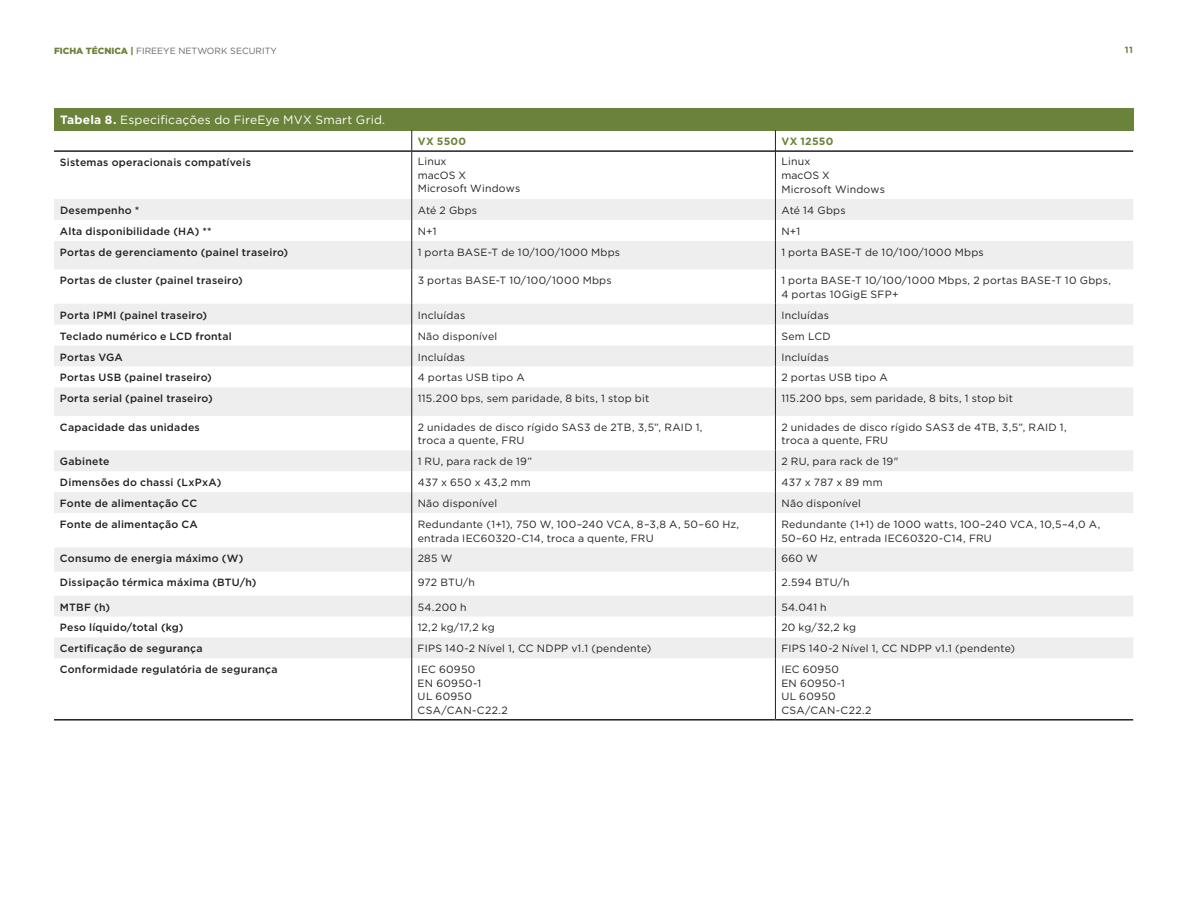
<style>
.page{position:relative;width:1188px;height:918px;background:#fff}
.page>*{position:absolute;margin:0;border:0;box-sizing:border-box;transform-origin:0 0}
.Table_Head_1{font:12px "Gotham";letter-spacing:.02em;color:#fff}
.Table_Text_Body{font:10.5px/13.5px "Gotham";letter-spacing:.025em;color:#231f20}
.Table_Text_Body_Medi{font:500 10.5px "Gotham";letter-spacing:.025em;color:#231f20}
.Table_Head_2{font:700 10.5px "Gotham";letter-spacing:.02em;color:#6b823a}
.t1{font:9px "Gotham";color:#656565}
.t2{font:700 9px "Gotham";color:#6b823a}
.s1{font-weight:900;color:#6b823a}
.s2{font-weight:700}
.s3{font-family:"Minion Pro"}
</style>
<div class="page">
<div style="left:54px;top:108px;width:1079px;height:22px;background:#6b823a"></div>
<svg style="left:54px;top:199px;width:1079px;height:459px;fill:#f6f6f7"></svg>
<hr style="left:54px;top:150px;width:358px;height:2px;background:#231f20">
<hr style="left:412px;top:150px;width:363px;height:2px;background:#231f20">
<hr style="left:776px;top:150px;width:357px;height:2px;background:#231f20">
<svg style="left:411px;top:130px;width:1px;height:21px"></svg>
<svg style="left:775px;top:130px;width:1px;height:21px"></svg>
<hr style="left:411px;top:151px;width:1px;height:48px;background:#231f20">
<hr style="left:775px;top:151px;width:1px;height:48px;background:#231f20">
<svg style="left:411px;top:199px;width:1px;height:70px"></svg>
<svg style="left:775px;top:199px;width:1px;height:70px"></svg>
<hr style="left:411px;top:269px;width:1px;height:35px;background:#231f20">
<hr style="left:775px;top:269px;width:1px;height:35px;background:#231f20">
<svg style="left:411px;top:304px;width:1px;height:112px"></svg>
<svg style="left:775px;top:304px;width:1px;height:112px"></svg>
<hr style="left:411px;top:416px;width:1px;height:34px;background:#231f20">
<hr style="left:775px;top:416px;width:1px;height:34px;background:#231f20">
<svg style="left:411px;top:450px;width:1px;height:63px"></svg>
<svg style="left:775px;top:450px;width:1px;height:63px"></svg>
<hr style="left:411px;top:513px;width:1px;height:35px;background:#231f20">
<hr style="left:775px;top:513px;width:1px;height:35px;background:#231f20">
<svg style="left:411px;top:548px;width:1px;height:110px"></svg>
<svg style="left:775px;top:548px;width:1px;height:110px"></svg>
<hr style="left:411px;top:658px;width:1px;height:61px;background:#231f20">
<hr style="left:775px;top:658px;width:1px;height:61px;background:#231f20">
<hr style="left:54px;top:719px;width:358px;height:2px;background:#231f20">
<hr style="left:412px;top:719px;width:363px;height:2px;background:#231f20">
<hr style="left:775px;top:719px;width:358px;height:2px;background:#231f20">
<p class="t1" style="left:54px;top:45px;width:224px"><span class="s1">FICHA TÉCNICA |</span> FIREEYE NETWORK SECURITY</p>
<p class="t2" style="left:1125px;top:44px;width:10px">11</p>
<p class="Table_Head_1" style="left:60px;top:112px;width:327px"><span class="s2">Tabela 8.</span> Especificações do FireEye MVX Smart Grid.</p>
<p class="Table_Head_2" style="left:418px;top:134px;width:50px">VX 5500</p>
<p class="Table_Head_2" style="left:781px;top:134px;width:53px">VX 12550</p>
<p class="Table_Text_Body_Medi" style="left:60px;top:155px;width:192px">Sistemas operacionais compatíveis</p>
<p class="Table_Text_Body" style="left:418px;top:155px;width:104px">Linux<br>macOS X<br>Microsof<span class="s3">t</span> Windows</p>
<p class="Table_Text_Body" style="left:781px;top:154px;width:105px;line-height:14px">Linux<br>macOS X<br>Microsoft Windows</p>
<p class="Table_Text_Body_Medi" style="left:60px;top:203px;width:81px">Desempenho *</p>
<p class="Table_Text_Body" style="left:418px;top:203px;width:61px">Até 2 Gbps</p>
<p class="Table_Text_Body" style="left:781px;top:203px;width:66px">Até 14 Gbps</p>
<p class="Table_Text_Body_Medi" style="left:60px;top:224px;width:153px">Alta disponibilidade (HA) **</p>
<p class="Table_Text_Body" style="left:418px;top:224px;width:20px">N+1</p>
<p class="Table_Text_Body" style="left:781px;top:224px;width:20px">N+1</p>
<p class="Table_Text_Body_Medi" style="left:60px;top:245px;width:230px">Portas de gerenciamento (painel traseiro)</p>
<p class="Table_Text_Body" style="left:418px;top:245px;width:204px">1 porta BASE-T de 10/100/1000 Mbps</p>
<p class="Table_Text_Body" style="left:781px;top:245px;width:204px">1 porta BASE-T de 10/100/1000 Mbps</p>
<p class="Table_Text_Body_Medi" style="left:60px;top:274px;width:184px">Portas de cluster (painel traseiro)</p>
<p class="Table_Text_Body" style="left:418px;top:274px;width:195px">3 portas BASE-T 10/100/1000 Mbps</p>
<p class="Table_Text_Body" style="left:781px;top:274px;width:331px">1 porta BASE-T 10/100/1000 Mbps, 2 portas BASE-T 10 Gbps,<br>4 portas 10GigE SFP+</p>
<p class="Table_Text_Body_Medi" style="left:60px;top:308px;width:149px">Porta IPMI (painel traseiro)</p>
<p class="Table_Text_Body" style="left:418px;top:308px;width:49px">Incluídas</p>
<p class="Table_Text_Body" style="left:781px;top:308px;width:49px">Incluídas</p>
<p class="Table_Text_Body_Medi" style="left:60px;top:329px;width:173px">Teclado numérico e LCD frontal</p>
<p class="Table_Text_Body" style="left:418px;top:329px;width:81px">Não disponível</p>
<p class="Table_Text_Body" style="left:781px;top:329px;width:51px">Sem LCD</p>
<p class="Table_Text_Body_Medi" style="left:60px;top:350px;width:64px">Portas VGA</p>
<p class="Table_Text_Body" style="left:418px;top:350px;width:49px">Incluídas</p>
<p class="Table_Text_Body" style="left:781px;top:350px;width:49px">Incluídas</p>
<p class="Table_Text_Body_Medi" style="left:60px;top:371px;width:153px">Portas USB (painel traseiro)</p>
<p class="Table_Text_Body" style="left:418px;top:371px;width:108px">4 portas USB tipo A</p>
<p class="Table_Text_Body" style="left:781px;top:371px;width:108px">2 portas USB tipo A</p>
<p class="Table_Text_Body_Medi" style="left:60px;top:392px;width:154px">Porta serial (painel traseiro)</p>
<p class="Table_Text_Body" style="left:418px;top:392px;width:233px">115.200 bps, sem paridade, 8 bits, 1 stop bit</p>
<p class="Table_Text_Body" style="left:781px;top:392px;width:233px">115.200 bps, sem paridade, 8 bits, 1 stop bit</p>
<p class="Table_Text_Body_Medi" style="left:60px;top:420px;width:141px">Capacidade das unidades</p>
<p class="Table_Text_Body" style="left:418px;top:420px;width:286px">2 unidades de disco rígido SAS3 de 2TB, 3,5”, RAID 1, troca a quente, FRU</p>
<p class="Table_Text_Body" style="left:781px;top:420px;width:287px">2 unidades de disco rígido SAS3 de 4TB, 3,5”, RAID 1, troca a quente, FRU</p>
<p class="Table_Text_Body_Medi" style="left:60px;top:455px;width:51px">Gabinete</p>
<p class="Table_Text_Body" style="left:418px;top:455px;width:116px">1 RU, para rack de 19”</p>
<p class="Table_Text_Body" style="left:781px;top:455px;width:119px">2 RU, para rack de 19"</p>
<p class="Table_Text_Body_Medi" style="left:60px;top:476px;width:163px">Dimensões do chassi (LxPxA)</p>
<p class="Table_Text_Body" style="left:418px;top:475px;width:115px">437 x 650 x 43,2 mm</p>
<p class="Table_Text_Body" style="left:781px;top:475px;width:103px">437 x 787 x 89 mm</p>
<p class="Table_Text_Body_Medi" style="left:60px;top:497px;width:139px">Fonte de alimentação CC</p>
<p class="Table_Text_Body" style="left:418px;top:496px;width:81px">Não disponível</p>
<p class="Table_Text_Body" style="left:781px;top:496px;width:81px">Não disponível</p>
<p class="Table_Text_Body_Medi" style="left:60px;top:517px;width:139px">Fonte de alimentação CA</p>
<p class="Table_Text_Body" style="left:418px;top:517px;width:323px">Redundante (1+1), 750 W, 100–240 VCA, 8–3,8 A, 50–60 Hz, entrada IEC60320-C14, troca a quente, FRU</p>
<p class="Table_Text_Body" style="left:781px;top:517px;width:320px">Redundante (1+1) de 1000 watts, 100–240 VCA, 10,5–4,0 A,</p>
<p class="Table_Text_Body" style="left:781px;top:531px;width:212px">50–60 Hz, entrada IEC60320-C14, FRU</p>
<p class="Table_Text_Body_Medi" style="left:60px;top:552px;width:185px">Consumo de energia máximo (W)</p>
<p class="Table_Text_Body" style="left:418px;top:552px;width:36px">285 W</p>
<p class="Table_Text_Body" style="left:781px;top:552px;width:38px">660 W</p>
<p class="Table_Text_Body_Medi" style="left:60px;top:576px;width:198px">Dissipação térmica máxima (BTU/h)</p>
<p class="Table_Text_Body" style="left:418px;top:576px;width:59px">972 BTU/h</p>
<p class="Table_Text_Body" style="left:781px;top:576px;width:70px">2.594 BTU/h</p>
<p class="Table_Text_Body_Medi" style="left:60px;top:600px;width:52px">MTBF (h)</p>
<p class="Table_Text_Body" style="left:418px;top:600px;width:51px">54.200 h</p>
<p class="Table_Text_Body" style="left:781px;top:600px;width:47px">54.041 h</p>
<p class="Table_Text_Body_Medi" style="left:60px;top:621px;width:125px">Peso líquido/total (kg)</p>
<p class="Table_Text_Body" style="left:418px;top:621px;width:79px">12,2 kg/17,2 kg</p>
<p class="Table_Text_Body" style="left:781px;top:621px;width:76px">20 kg/32,2 kg</p>
<p class="Table_Text_Body_Medi" style="left:60px;top:642px;width:144px">Certificação de segurança</p>
<p class="Table_Text_Body" style="left:418px;top:642px;width:235px">FIPS 140-2 Nível 1, CC NDPP v1.1 (pendente)</p>
<p class="Table_Text_Body" style="left:781px;top:642px;width:235px">FIPS 140-2 Nível 1, CC NDPP v1.1 (pendente)</p>
<p class="Table_Text_Body_Medi" style="left:60px;top:663px;width:219px">Conformidade regulatória de segurança</p>
<p class="Table_Text_Body" style="left:418px;top:663px;width:59px">IEC 60950</p>
<p class="Table_Text_Body" style="left:418px;top:676px;width:65px">EN 60950-1</p>
<p class="Table_Text_Body" style="left:418px;top:690px;width:56px">UL 60950</p>
<p class="Table_Text_Body" style="left:418px;top:703px;width:92px">CSA/CAN-C22.2</p>
<p class="Table_Text_Body" style="left:781px;top:663px;width:59px">IEC 60950</p>
<p class="Table_Text_Body" style="left:781px;top:676px;width:65px">EN 60950-1</p>
<p class="Table_Text_Body" style="left:781px;top:690px;width:56px">UL 60950</p>
<p class="Table_Text_Body" style="left:781px;top:703px;width:92px">CSA/CAN-C22.2</p>
</div>
